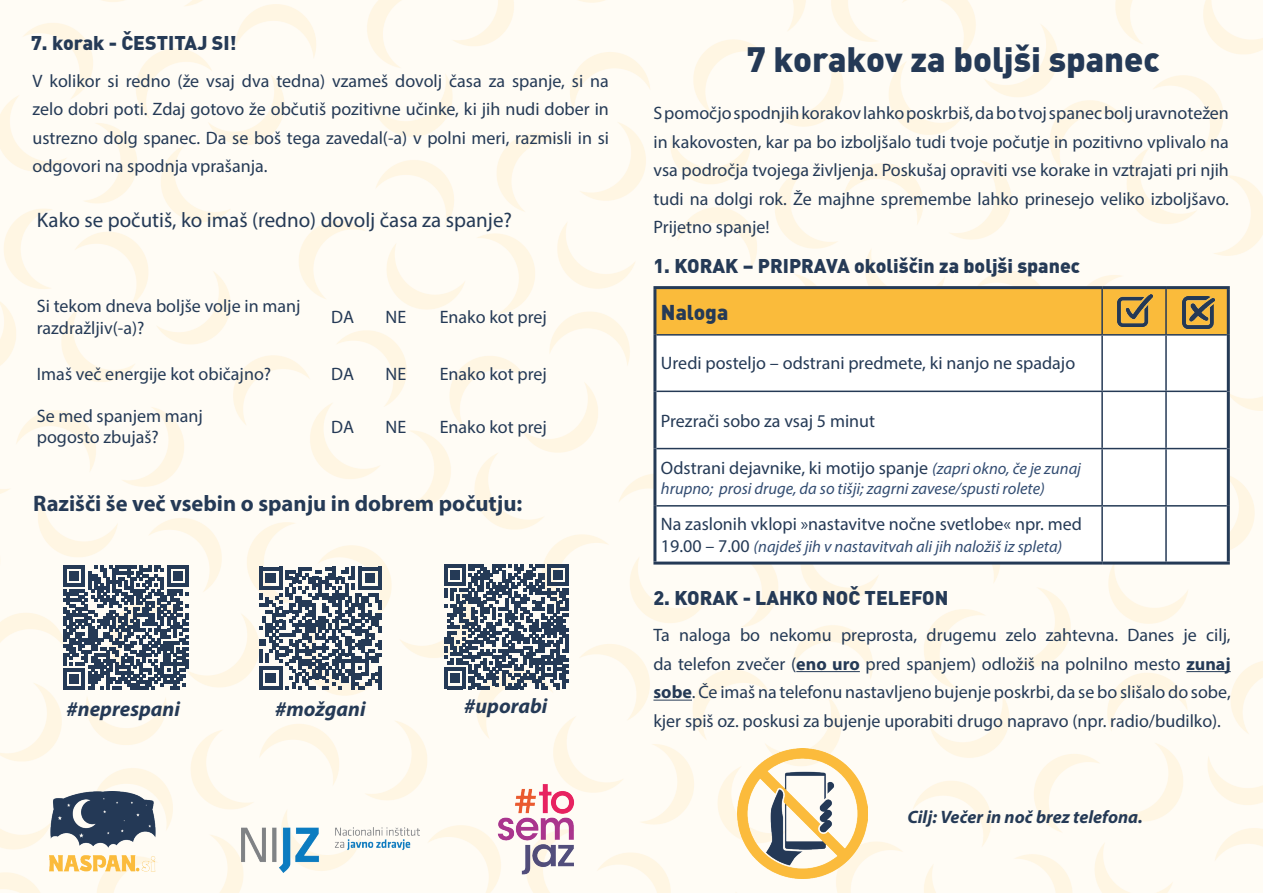
<style>
.page{position:relative;width:1263px;height:893px;background:#fff}
.page>*{position:absolute;margin:0;border:0;box-sizing:border-box;transform-origin:0 0}
.t1{font:900 34.5px "DINCE";color:#243956}
.t2{font:700 22.5px "Myriad Pro";color:#253a56}
.t3{font:21px "Myriad Pro";color:#253a56}
.t4{font:italic 700 21px "Myriad Pro";color:#253a56}
.t5{font:900 21px "DINCE";color:#253a56}
.t6{font:900 19.5px "DINCE";color:#253a56}
.t7{font:18px/28.5px "Myriad Pro";color:#253a56;text-align:justify}
.t8{font:italic 700 18px "Myriad Pro";color:#253a56}
.t9{font:italic 16.5px "Myriad Pro";color:#334d72}
.s1{font-style:italic;font-size:16.5px;color:#334d72}
.s2{font-style:normal;font-size:18px;color:#253a56}
.s3{font-weight:700}
</style>
<div class="page">
<img style="left:0;top:0;width:1263px;height:893px">
<div style="left:656px;top:289px;width:571px;height:45px;background:#fabb3b"></div>
<svg style="left:656px;top:336px;width:571px;height:226px"></svg>
<hr style="left:1165px;top:449px;width:2px;height:56px;background:#253a56">
<hr style="left:656px;top:505px;width:446px;height:2px;background:#253a56">
<hr style="left:1102px;top:505px;width:64px;height:2px;background:#253a56">
<hr style="left:1166px;top:505px;width:61px;height:2px;background:#253a56">
<hr style="left:1165px;top:507px;width:2px;height:55px;background:#253a56">
<hr style="left:1165px;top:336px;width:2px;height:55px;background:#253a56">
<hr style="left:656px;top:391px;width:446px;height:1px;background:#253a56">
<hr style="left:1102px;top:391px;width:64px;height:1px;background:#253a56">
<hr style="left:1166px;top:391px;width:61px;height:1px;background:#253a56">
<hr style="left:1165px;top:392px;width:2px;height:56px;background:#253a56">
<hr style="left:656px;top:448px;width:446px;height:1px;background:#253a56">
<hr style="left:1102px;top:448px;width:64px;height:1px;background:#253a56">
<hr style="left:1166px;top:448px;width:61px;height:1px;background:#253a56">
<hr style="left:1101px;top:336px;width:2px;height:55px;background:#253a56">
<hr style="left:1101px;top:392px;width:2px;height:56px;background:#253a56">
<hr style="left:1101px;top:449px;width:2px;height:56px;background:#253a56">
<hr style="left:1101px;top:507px;width:2px;height:55px;background:#253a56">
<hr style="left:656px;top:334px;width:446px;height:2px;background:#253a56">
<hr style="left:1102px;top:334px;width:64px;height:2px;background:#253a56">
<hr style="left:1166px;top:334px;width:61px;height:2px;background:#253a56">
<hr style="left:1101px;top:289px;width:2px;height:45px;background:#253a56">
<hr style="left:1165px;top:289px;width:2px;height:45px;background:#253a56">
<hr style="left:653px;top:286px;width:449px;height:3px;background:#253a56">
<hr style="left:653px;top:289px;width:3px;height:46px;background:#253a56">
<hr style="left:1102px;top:286px;width:64px;height:3px;background:#253a56">
<hr style="left:1166px;top:286px;width:64px;height:3px;background:#253a56">
<hr style="left:1227px;top:289px;width:3px;height:46px;background:#253a56">
<hr style="left:653px;top:335px;width:3px;height:56px;background:#253a56">
<hr style="left:1227px;top:335px;width:3px;height:56px;background:#253a56">
<hr style="left:653px;top:391px;width:3px;height:58px;background:#253a56">
<hr style="left:1227px;top:391px;width:3px;height:58px;background:#253a56">
<hr style="left:653px;top:449px;width:3px;height:57px;background:#253a56">
<hr style="left:1227px;top:449px;width:3px;height:57px;background:#253a56">
<hr style="left:653px;top:506px;width:3px;height:56px;background:#253a56">
<hr style="left:1227px;top:506px;width:3px;height:56px;background:#253a56">
<hr style="left:653px;top:562px;width:449px;height:3px;background:#253a56">
<hr style="left:1102px;top:562px;width:64px;height:3px;background:#253a56">
<hr style="left:1166px;top:562px;width:64px;height:3px;background:#253a56">
<img style="left:1117px;top:294px;width:35px;height:33px">
<img style="left:1182px;top:297px;width:32px;height:31px">
<hr style="left:796px;top:671px;width:64px;height:1px;background:#253a56">
<hr style="left:1186px;top:671px;width:45px;height:1px;background:#253a56">
<hr style="left:653px;top:700px;width:39px;height:1px;background:#253a56">
<img style="left:49px;top:791px;width:108px;height:89px">
<img style="left:241px;top:828px;width:178px;height:44px">
<img style="left:452px;top:761px;width:187px;height:132px">
<img style="left:737px;top:748px;width:130px;height:130px">
<svg style="left:64px;top:565px;width:124px;height:125px"></svg>
<svg style="left:259px;top:567px;width:122px;height:122px"></svg>
<hr style="left:378px;top:666px;width:3px;height:23px;background:#253a56">
<svg style="left:444px;top:564px;width:125px;height:125px"></svg>
<p class="t6" style="left:31px;top:30px;width:207px">7. korak - ČESTITAJ SI!</p>
<p class="t7" style="left:33px;top:66px;width:578px">V kolikor si redno (že vsaj dva tedna) vzameš dovolj časa za spanje, si na zelo dobri poti. Zdaj gotovo že občutiš pozitivne učinke, ki jih nudi dober in ustrezno dolg spanec. Da se boš tega zavedal(-a) v polni meri, razmisli in si odgovori na spodnja vprašanja.</p>
<p class="t3" style="left:37px;top:207px;width:477px">Kako se počutiš, ko imaš (redno) dovolj časa za spanje?</p>
<p class="t7" style="left:37px;top:295px;width:265px;line-height:21.6px">Si tekom dneva boljše volje in manj razdražljiv(-a)?</p>
<p class="t7" style="left:331px;top:302px;width:24px">DA</p>
<p class="t7" style="left:385px;top:302px;width:22px">NE</p>
<p class="t7" style="left:440px;top:302px;width:109px">Enako kot prej</p>
<p class="t7" style="left:37px;top:359px;width:236px">Imaš več energije kot običajno?</p>
<p class="t7" style="left:331px;top:359px;width:24px">DA</p>
<p class="t7" style="left:385px;top:359px;width:22px">NE</p>
<p class="t7" style="left:440px;top:359px;width:109px">Enako kot prej</p>
<p class="t7" style="left:37px;top:401px;width:168px">Se med spanjem manj</p>
<p class="t7" style="left:37px;top:423px;width:124px">pogosto zbujaš?</p>
<p class="t7" style="left:331px;top:412px;width:24px">DA</p>
<p class="t7" style="left:385px;top:412px;width:22px">NE</p>
<p class="t7" style="left:440px;top:412px;width:109px">Enako kot prej</p>
<p class="t2" style="left:33px;top:488px;width:491px">Razišči še več vsebin o spanju in dobrem počutju:</p>
<p class="t4" style="left:67px;top:696px;width:115px">#neprespani</p>
<p class="t4" style="left:275px;top:696px;width:92px">#možgani</p>
<p class="t4" style="left:464px;top:693px;width:85px">#uporabi</p>
<p class="t1" style="left:747px;top:36px;width:415px">7 korakov za boljši spanec</p>
<p class="t7" style="left:653px;top:99px;width:577px">S pomočjo spodnjih korakov lahko poskrbiš, da bo tvoj spanec bolj uravnotežen in kakovosten, kar pa bo izboljšalo tudi tvoje počutje in pozitivno vplivalo na vsa področja tvojega življenja. Poskušaj opraviti vse korake in vztrajati pri njih tudi na dolgi rok. Že majhne spremembe lahko prinesejo veliko izboljšavo.<br>Prijetno spanje!</p>
<p class="t6" style="left:653px;top:253px;width:428px">1. KORAK – PRIPRAVA okoliščin za boljši spanec</p>
<p class="t5" style="left:661px;top:298px;width:69px">Naloga</p>
<p class="t7" style="left:661px;top:349px;width:416px">Uredi posteljo – odstrani predmete, ki nanjo ne spadajo</p>
<p class="t7" style="left:661px;top:406px;width:216px">Prezrači sobo za vsaj 5 minut</p>
<p class="t7" style="left:661px;top:453px;width:422px">Odstrani dejavnike, ki motijo spanje <span class="s1">(zapri okno, če je zunaj</span></p>
<p class="t9" style="left:661px;top:478px;width:385px">hrupno; prosi druge, da so tišji; zagrni zavese/spusti rolete)</p>
<p class="t7" style="left:661px;top:510px;width:422px">Na zaslonih vklopi »nastavitve nočne svetlobe« npr. med</p>
<p class="t9" style="left:661px;top:536px;width:403px"><span class="s2">19.00 – 7.00</span> (najdeš jih v nastavitvah ali jih naložiš iz spleta)</p>
<p class="t6" style="left:653px;top:584px;width:296px">2. KORAK - LAHKO NOČ TELEFON</p>
<p class="t7" style="left:653px;top:621px;width:579px">Ta naloga bo nekomu preprosta, drugemu zelo zahtevna. Danes je cilj, da telefon zvečer (<span class="s3">eno uro</span> pred spanjem) odložiš na polnilno mesto <span class="s3">zunaj sobe</span>. Če imaš na telefonu nastavljeno bujenje poskrbi, da se bo slišalo do sobe, kjer spiš oz. poskusi za bujenje uporabiti drugo napravo (npr. radio/budilko).</p>
<p class="t8" style="left:907px;top:805px;width:237px">Cilj: Večer in noč brez telefona.</p>
</div>
